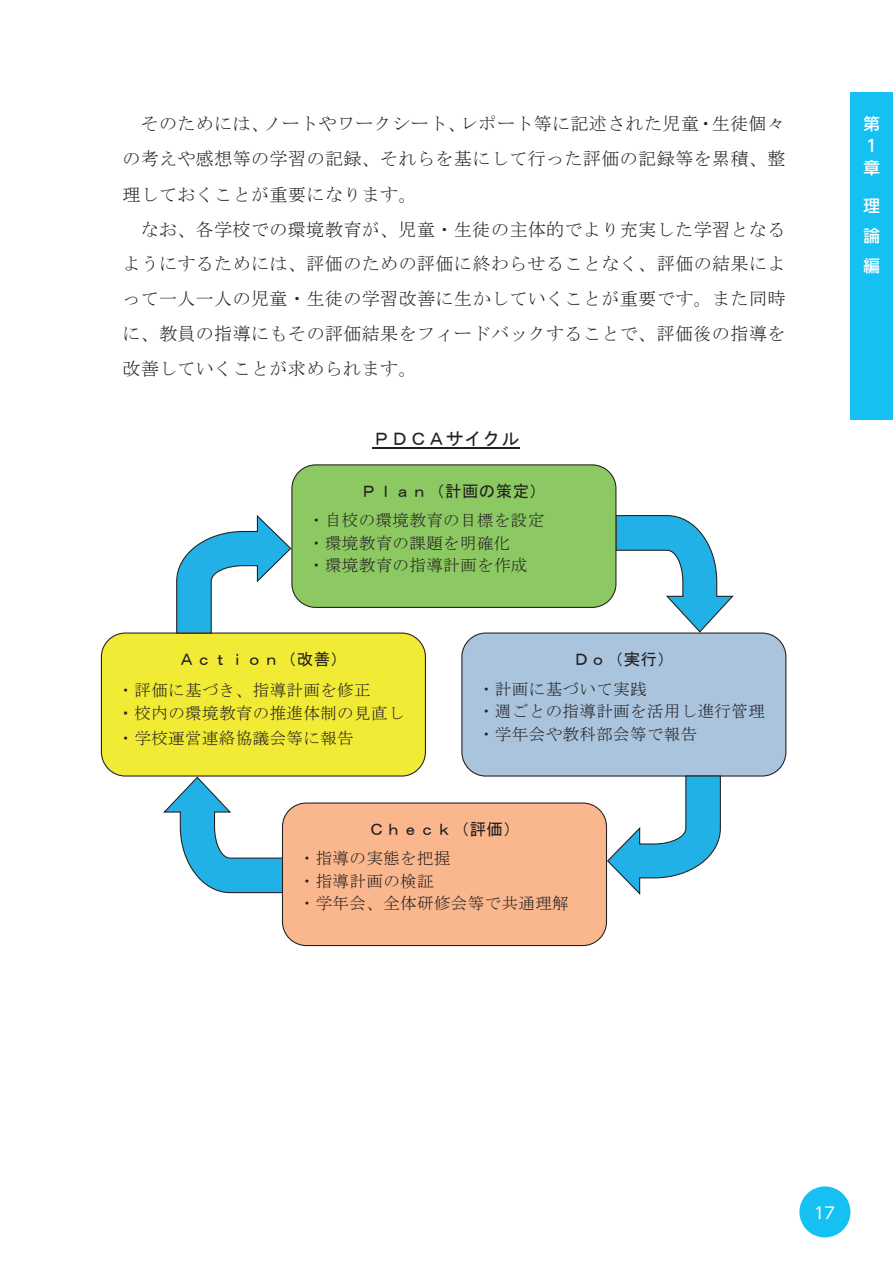
<style>
.page{position:relative;width:893px;height:1263px;background:#fff}
.page>*{position:absolute;margin:0;border:0;box-sizing:border-box;transform-origin:0 0}
.t1{font:18px/35px "MS Mincho";letter-spacing:.02em;color:#231f20;text-align:justify}
.t2{font:18px "MS Gothic";letter-spacing:.02em;color:#231f20}
.t3{font:16.5px/22.5px "MS Mincho";letter-spacing:.025em;color:#231f20}
.t4{font:16.5px "MS Gothic";letter-spacing:.025em;color:#231f20}
.t5{font:500 16.5px/22px "UD Shin Go Pro";color:#fff}
.t6{font:15.9px "UD Shin Go Pro";color:#fff}
.s1{font-family:"MS Gothic"}
</style>
<div class="page">
<div style="left:799px;top:1186px;width:51px;height:51px;background:#15c0f2;border-radius:50%"></div>
<div style="left:850px;top:92px;width:43px;height:328px;background:#15c0f2"></div>
<svg style="left:615px;top:514px;width:119px;height:118px"></svg>
<hr style="left:372px;top:448px;width:148px;height:1px;background:#231f20">
<div style="left:292px;top:465px;width:324px;height:142px;background:#8cc962;border-radius:24px"></div>
<div style="left:291px;top:464px;width:325px;height:144px;border:1px solid #231f20;border-radius:24px"></div>
<div style="left:282px;top:803px;width:324px;height:142px;background:#fab78d;border-radius:24px"></div>
<div style="left:282px;top:802px;width:325px;height:144px;border:1px solid #231f20;border-radius:24px"></div>
<div style="left:462px;top:633px;width:324px;height:143px;background:#aac4de;border-radius:24px"></div>
<div style="left:461px;top:632px;width:325px;height:144px;border:1px solid #231f20;border-radius:24px"></div>
<div style="left:101px;top:633px;width:324px;height:143px;background:#f1eb35;border-radius:24px"></div>
<div style="left:101px;top:632px;width:325px;height:144px;border:1px solid #231f20;border-radius:24px"></div>
<svg style="left:176px;top:513px;width:116px;height:121px"></svg>
<svg style="left:606px;top:775px;width:115px;height:121px"></svg>
<svg style="left:162px;top:776px;width:122px;height:118px"></svg>
<p class="t1" style="left:122px;top:106px;width:665px;text-indent:18px">そのためには、ノートやワークシート、レポート等に記述された児童・生徒個々の考えや感想等の学習の記録、それらを基にして行った評価の記録等を累積、整理しておくことが重要になります。</p>
<p class="t1" style="left:122px;top:212px;width:665px;text-indent:18px">なお、各学校での環境教育が、児童・生徒の主体的でより充実した学習となるようにするためには、評価のための評価に終わらせることなく、評価の結果によって一人一人の児童・生徒の学習改善に生かしていくことが重要です。また同時に、教員の指導にもその評価結果をフィードバックすることで、評価後の指導を改善していくことが求められます。</p>
<p class="t2" style="left:372px;top:430px;width:148px">ＰＤＣＡサイクル</p>
<p class="t4" style="left:361px;top:483px;width:187px">Ｐｌａｎ（計画の策定）</p>
<p class="t3" style="left:308px;top:509px;width:238px">・自校の環境教育の目標を設定・環境教育の課題を明確化<br>・環境教育の指導計画を作成</p>
<p class="t4" style="left:179px;top:651px;width:170px">Ａｃｔｉｏｎ（改善）</p>
<p class="t3" style="left:118px;top:678px;width:288px;line-height:24px">・評価に基づき、指導計画を修正<br><span class="s1">・</span>校内の環境教育の推進体制の見直し・学校運営連絡協議会等に報告</p>
<p class="t4" style="left:573px;top:651px;width:102px">Ｄｏ（実行）</p>
<p class="t3" style="left:478px;top:677px;width:288px">・計画に基づいて実践<br>・週ごとの指導計画を活用し進行管理・学年会や教科部会等で報告</p>
<p class="t4" style="left:368px;top:821px;width:153px">Ｃｈｅｃｋ（評価）</p>
<p class="t3" style="left:299px;top:847px;width:271px">・指導の実態を把握<br>・指導計画の検証<br>・学年会、全体研修会等で共通理解</p>
<p class="t5" style="left:863px;top:112px;width:17px">第<br>１章</p>
<p class="t5" style="left:863px;top:191px;width:18px;line-height:29.7px;text-align:justify">理論編</p>
<p class="t6" style="left:814px;top:1199px;width:23px">17</p>
</div>
